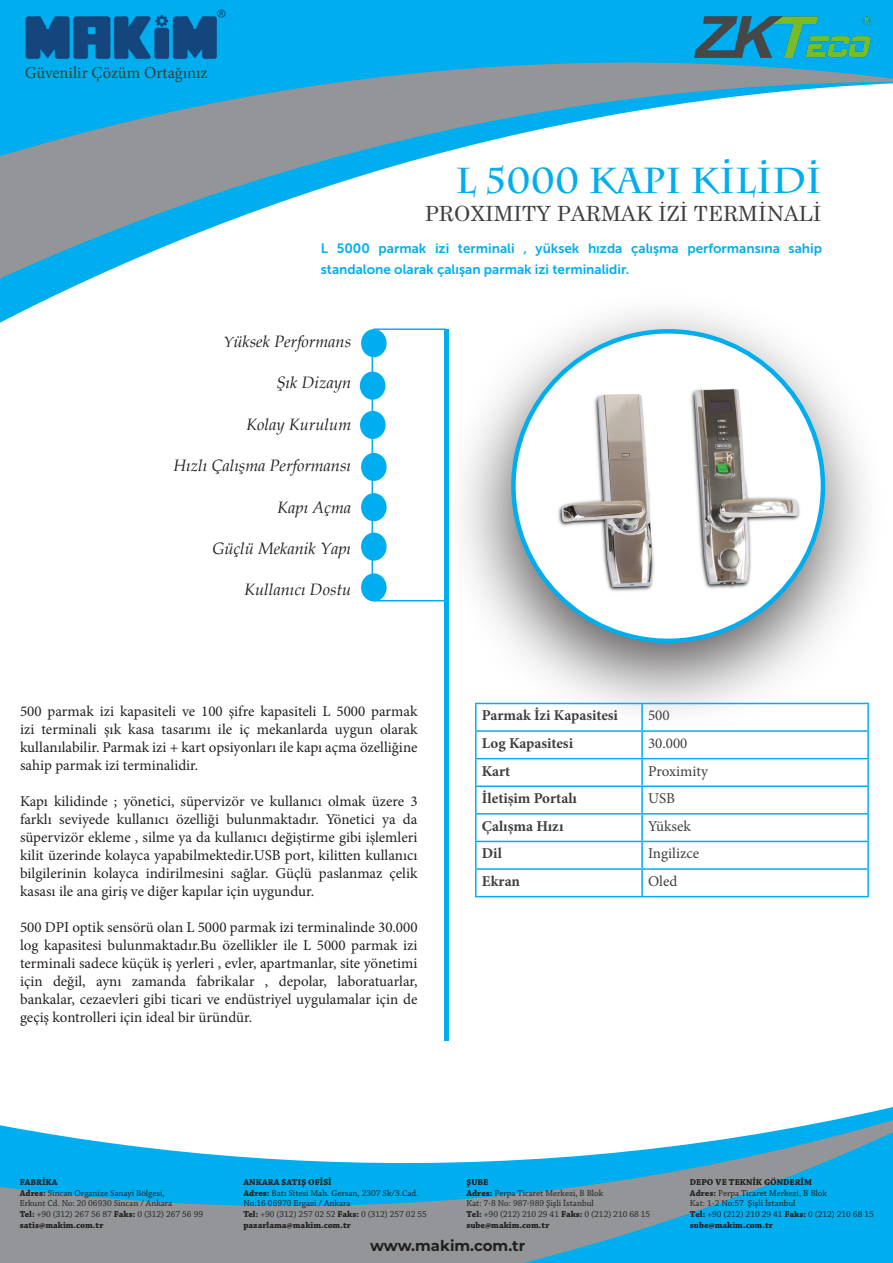
<style>
.page{position:relative;width:893px;height:1263px;background:#fff}
.page>*{position:absolute;margin:0;border:0;box-sizing:border-box;transform-origin:0 0}
.t1{font:700 36px "Charlemagne Std";color:#00aeef}
.t2{font:21px "Century Schoolbook";color:#3e3e3f}
.t3{font:italic 16.5px "Book Antiqua";color:#231f20}
.t4{font:16.5px "Minion Pro";color:#3e3e3f}
.t5{font:15px/18px "Minion Pro";color:#231f20;text-align:justify}
.t6{font:700 15px "Minion Pro";color:#3e3e3f}
.t7{font:15px "Minion Pro";color:#3e3e3f}
.t8{font:700 15px "Montserrat";color:#231f20}
.t9{font:13.5px/21px "Museo Sans 700";color:#00aeef}
.t10{font:9px/10.8px "Chaparral Pro";color:#231f20}
.t11{font:700 9px "Chaparral Pro";color:#231f20}
.s1{font-size:15px}
.s2{font-weight:700}
</style>
<div class="page">
<svg style="left:0;top:186px;width:329px;height:124px"></svg>
<svg style="left:0;top:0;width:893px;height:186px"></svg>
<hr style="left:444px;top:329px;width:4px;height:712px;background:#00aeef">
<div style="left:442px;top:289px;width:444px;height:445px;background:#231f20;opacity:.75"></div>
<svg style="left:513px;top:331px;width:310px;height:310px"></svg>
<img style="left:530px;top:338px;width:291px;height:296px">
<svg style="left:0;top:1107px;width:893px;height:156px"></svg>
<img style="left:23px;top:7px;width:204px;height:55px">
<hr style="left:642px;top:703px;width:227px;height:1px;background:#00aeef">
<hr style="left:867px;top:704px;width:2px;height:26px;background:#00aeef">
<hr style="left:642px;top:730px;width:227px;height:2px;background:#00aeef">
<hr style="left:867px;top:732px;width:2px;height:26px;background:#00aeef">
<hr style="left:642px;top:758px;width:227px;height:1px;background:#00aeef">
<hr style="left:867px;top:759px;width:2px;height:26px;background:#00aeef">
<hr style="left:642px;top:785px;width:227px;height:2px;background:#00aeef">
<hr style="left:867px;top:787px;width:2px;height:26px;background:#00aeef">
<hr style="left:642px;top:813px;width:227px;height:1px;background:#00aeef">
<hr style="left:867px;top:814px;width:2px;height:27px;background:#00aeef">
<hr style="left:642px;top:841px;width:227px;height:1px;background:#00aeef">
<hr style="left:867px;top:842px;width:2px;height:26px;background:#00aeef">
<hr style="left:642px;top:868px;width:227px;height:2px;background:#00aeef">
<hr style="left:867px;top:870px;width:2px;height:26px;background:#00aeef">
<hr style="left:642px;top:896px;width:227px;height:1px;background:#00aeef">
<hr style="left:475px;top:703px;width:167px;height:1px;background:#00aeef">
<hr style="left:641px;top:704px;width:2px;height:26px;background:#00aeef">
<hr style="left:475px;top:730px;width:167px;height:2px;background:#00aeef">
<hr style="left:641px;top:732px;width:2px;height:26px;background:#00aeef">
<hr style="left:475px;top:758px;width:167px;height:1px;background:#00aeef">
<hr style="left:641px;top:759px;width:2px;height:26px;background:#00aeef">
<hr style="left:475px;top:785px;width:167px;height:2px;background:#00aeef">
<hr style="left:641px;top:787px;width:2px;height:26px;background:#00aeef">
<hr style="left:475px;top:813px;width:167px;height:1px;background:#00aeef">
<hr style="left:641px;top:814px;width:2px;height:27px;background:#00aeef">
<hr style="left:475px;top:841px;width:167px;height:1px;background:#00aeef">
<hr style="left:641px;top:842px;width:2px;height:26px;background:#00aeef">
<hr style="left:475px;top:868px;width:167px;height:2px;background:#00aeef">
<svg style="left:475px;top:704px;width:1px;height:192px"></svg>
<hr style="left:641px;top:870px;width:2px;height:26px;background:#00aeef">
<hr style="left:475px;top:896px;width:167px;height:1px;background:#00aeef">
<svg style="left:371px;top:328px;width:77px;height:274px"></svg>
<div style="left:361px;top:329px;width:26px;height:28px;background:#00aeef;border-radius:50%"></div>
<img style="left:685px;top:7px;width:188px;height:70px">
<div style="left:360px;top:372px;width:25px;height:28px;background:#00aeef;border-radius:50%"></div>
<div style="left:360px;top:411px;width:26px;height:28px;background:#00aeef;border-radius:50%"></div>
<div style="left:361px;top:453px;width:26px;height:28px;background:#00aeef;border-radius:50%"></div>
<div style="left:361px;top:493px;width:26px;height:28px;background:#00aeef;border-radius:50%"></div>
<div style="left:361px;top:533px;width:26px;height:28px;background:#00aeef;border-radius:50%"></div>
<div style="left:361px;top:573px;width:26px;height:28px;background:#00aeef;border-radius:50%"></div>
<p class="t4" style="left:25px;top:61px;width:184px">Güvenilir Çözüm Ortağınız</p>
<p class="t1" style="left:721px;top:129px;width:13px">.</p>
<p class="t1" style="left:758px;top:130px;width:13px">.</p>
<p class="t1" style="left:808px;top:130px;width:13px">.</p>
<p class="t1" style="left:456px;top:159px;width:367px">l 5000 KAPI KILIDI</p>
<p class="t2" style="left:425px;top:196px;width:398px">PROXIMITY PARMAK İZİ TERMİNALİ</p>
<p class="t9" style="left:321px;top:238px;width:503px">L 5000 parmak izi terminali , yüksek hızda çalışma performansına sahip standalone olarak çalışan parmak izi terminalidir.</p>
<p class="t3" style="left:223px;top:330px;width:129px"><span class="s1">Y</span>üksek Performans</p>
<p class="t3" style="left:276px;top:371px;width:76px">Şık Dizayn</p>
<p class="t3" style="left:246px;top:412px;width:106px">Kolay Kurulum</p>
<p class="t3" style="left:173px;top:454px;width:179px">Hızlı Çalışma Performansı</p>
<p class="t3" style="left:277px;top:495px;width:76px">Kapı Açma</p>
<p class="t3" style="left:212px;top:537px;width:140px">Güçlü Mekanik Yapı</p>
<p class="t3" style="left:244px;top:578px;width:109px">Kullanıcı Dostu</p>
<p class="t5" style="left:20px;top:702px;width:399px">500 parmak izi kapasiteli ve 100 şifre kapasiteli L 5000 parmak izi terminali şık kasa tasarımı ile iç mekanlarda uygun olarak kullanılabilir. Parmak izi + kart opsiyonları ile kapı açma özelliğine sahip parmak izi terminalidir.</p>
<p class="t5" style="left:20px;top:792px;width:399px">Kapı kilidinde ; yönetici, süpervizör ve kullanıcı olmak üzere 3 farklı seviyede kullanıcı özelliği bulunmaktadır. Yönetici ya da süpervizör ekleme , silme ya da kullanıcı değiştirme gibi işlemleri kilit üzerinde kolayca yapabilmektedir.USB port, kilitten kullanıcı bilgilerinin kolayca indirilmesini sağlar. Güçlü paslanmaz çelik kasası ile ana giriş ve diğer kapılar için uygundur.</p>
<p class="t5" style="left:20px;top:918px;width:399px">500 DPI optik sensörü olan L 5000 parmak izi terminalinde 30.000 log kapasitesi bulunmaktadır.Bu özellikler ile L 5000 parmak izi terminali sadece küçük iş yerleri , evler, apartmanlar, site yönetimi için değil, aynı zamanda fabrikalar , depolar, laboratuarlar, bankalar, cezaevleri gibi ticari ve endüstriyel uygulamalar için de geçiş kontrolleri için ideal bir üründür.</p>
<p class="t6" style="left:482px;top:705px;width:138px">Parmak İzi Kapasitesi</p>
<p class="t7" style="left:648px;top:705px;width:23px">500</p>
<p class="t6" style="left:482px;top:733px;width:93px">Log Kapasitesi</p>
<p class="t7" style="left:648px;top:733px;width:41px">30.000</p>
<p class="t6" style="left:482px;top:760px;width:30px">Kart</p>
<p class="t7" style="left:648px;top:761px;width:61px">Proximity</p>
<p class="t6" style="left:482px;top:788px;width:97px">İletişim Portalı</p>
<p class="t7" style="left:648px;top:788px;width:28px">USB</p>
<p class="t6" style="left:482px;top:815px;width:83px">Çalışma Hızı</p>
<p class="t7" style="left:648px;top:816px;width:44px">Yüksek</p>
<p class="t6" style="left:482px;top:843px;width:22px">Dil</p>
<p class="t7" style="left:648px;top:843px;width:52px">Ingilizce</p>
<p class="t6" style="left:482px;top:870px;width:40px">Ekran</p>
<p class="t7" style="left:648px;top:871px;width:31px">Oled</p>
<p class="t11" style="left:20px;top:1177px;width:39px">FABRİKA</p>
<p class="t10" style="left:20px;top:1188px;width:146px"><span class="s2">Adres:</span> Sincan Organize Sanayi Bölgesi,</p>
<p class="t10" style="left:20px;top:1198px;width:154px">Erkunt Cd. No: 20 06930 Sincan / Ankara</p>
<p class="t10" style="left:20px;top:1209px;width:185px"><span class="s2">Tel:</span> +90 (312) 267 56 87 <span class="s2">Faks:</span> 0 (312) 267 56 99</p>
<p class="t11" style="left:20px;top:1220px;width:85px">satis@makim.com.tr</p>
<p class="t11" style="left:243px;top:1177px;width:90px">ANKARA SATIŞ OFİSİ</p>
<p class="t10" style="left:243px;top:1188px;width:176px"><span class="s2">Adres:</span> Batı Sitesi Mah. Gersan, 2307 Sk/3.Cad.<br>No:16 06970 Ergazi / Ankara</p>
<p class="t10" style="left:243px;top:1209px;width:185px"><span class="s2">Tel:</span> +90 (312) 257 02 52 <span class="s2">Faks:</span> 0 (312) 257 02 55</p>
<p class="t11" style="left:243px;top:1220px;width:109px">pazarlama@makim.com.tr</p>
<p class="t11" style="left:466px;top:1177px;width:23px">ŞUBE</p>
<p class="t10" style="left:466px;top:1188px;width:138px"><span class="s2">Adres:</span> Perpa Ticaret Merkezi, B Blok<br>Kat: 7-8 No: 987-989 Şişli İstanbul</p>
<p class="t10" style="left:466px;top:1209px;width:185px"><span class="s2">Tel:</span> +90 (212) 210 29 41 <span class="s2">Faks:</span> 0 (212) 210 68 15</p>
<p class="t11" style="left:466px;top:1220px;width:85px">sube@makim.com.tr</p>
<p class="t11" style="left:690px;top:1177px;width:124px">DEPO VE TEKNİK GÖNDERİM</p>
<p class="t10" style="left:690px;top:1188px;width:138px"><span class="s2">Adres:</span> Perpa Ticaret Merkezi, B Blok<br>Kat: 1-2 No:57 Şişli İstanbul</p>
<p class="t10" style="left:690px;top:1209px;width:185px"><span class="s2">Tel:</span> +90 (212) 210 29 41 <span class="s2">Faks:</span> 0 (212) 210 68 15</p>
<p class="t11" style="left:690px;top:1220px;width:85px">sube@makim.com.tr</p>
<p class="t8" style="left:370px;top:1235px;width:157px">www.makim.com.tr</p>
</div>
